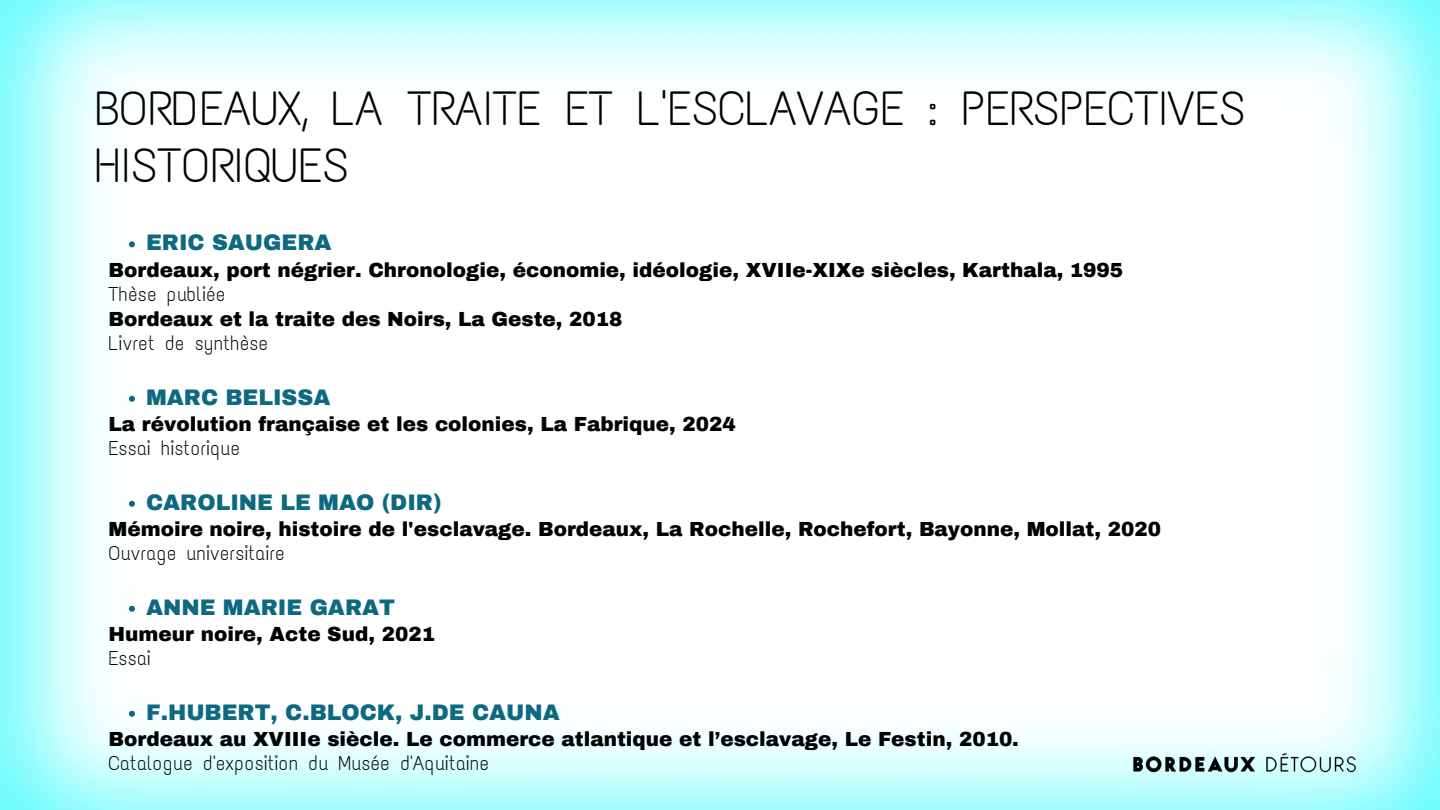
<style>
.page{position:relative;width:1440px;height:810px;background:#fff}
.page>*{position:absolute;margin:0;border:0;box-sizing:border-box;transform-origin:0 0}
.t1{font:48px/57px "Text Me One";color:#000}
.t2{font:900 22px "Archivo";color:#0c6980}
.t3{font:900 20px "Archivo";color:#000}
.t4{font:20px "Text Me One";color:#000}
</style>
<div class="page">
<img style="left:945px;top:622px;width:495px;height:188px">
<svg style="left:129px;top:241px;width:6px;height:6px"></svg>
<svg style="left:129px;top:396px;width:6px;height:6px"></svg>
<svg style="left:129px;top:501px;width:6px;height:6px"></svg>
<svg style="left:129px;top:606px;width:6px;height:6px"></svg>
<svg style="left:129px;top:711px;width:6px;height:6px"></svg>
<p class="t1" style="left:95px;top:80px;width:1152px">BORDEAUX, LA TRAITE ET L'ESCLAVAGE : PERSPECTIVES<br>HISTORIQUES</p>
<p class="t2" style="left:146px;top:231px;width:187px">ERIC SAUGERA</p>
<p class="t3" style="left:109px;top:259px;width:1016px">Bordeaux, port négrier. Chronologie, économie, idéologie, XVIIe-XIXe siècles, Karthala, 1995</p>
<p class="t4" style="left:109px;top:282px;width:119px">Thèse publiée</p>
<p class="t3" style="left:109px;top:308px;width:515px">Bordeaux et la traite des Noirs, La Geste, 2018</p>
<p class="t4" style="left:109px;top:331px;width:161px">Livret de synthèse</p>
<p class="t2" style="left:146px;top:385px;width:186px">MARC BELISSA</p>
<p class="t3" style="left:109px;top:413px;width:629px">La révolution française et les colonies, La Fabrique, 2024</p>
<p class="t4" style="left:109px;top:436px;width:133px">Essai historique</p>
<p class="t2" style="left:146px;top:490px;width:297px">CAROLINE LE MAO (DIR)</p>
<p class="t3" style="left:109px;top:518px;width:1054px">Mémoire noire, histoire de l'esclavage. Bordeaux, La Rochelle, Rochefort, Bayonne, Mollat, 2020</p>
<p class="t4" style="left:109px;top:541px;width:178px">Ouvrage universitaire</p>
<p class="t2" style="left:146px;top:595px;width:251px">ANNE MARIE GARAT</p>
<p class="t3" style="left:109px;top:623px;width:328px">Humeur noire, Acte Sud, 2021</p>
<p class="t4" style="left:109px;top:646px;width:44px">Essai</p>
<p class="t2" style="left:146px;top:700px;width:415px">F.HUBERT, C.BLOCK, J.DE CAUNA</p>
<p class="t3" style="left:109px;top:728px;width:912px">Bordeaux au XVIIIe siècle. Le commerce atlantique et l’esclavage, Le Festin, 2010.</p>
<p class="t4" style="left:109px;top:751px;width:382px">Catalogue d'exposition du Musée d'Aquitaine</p>
</div>
